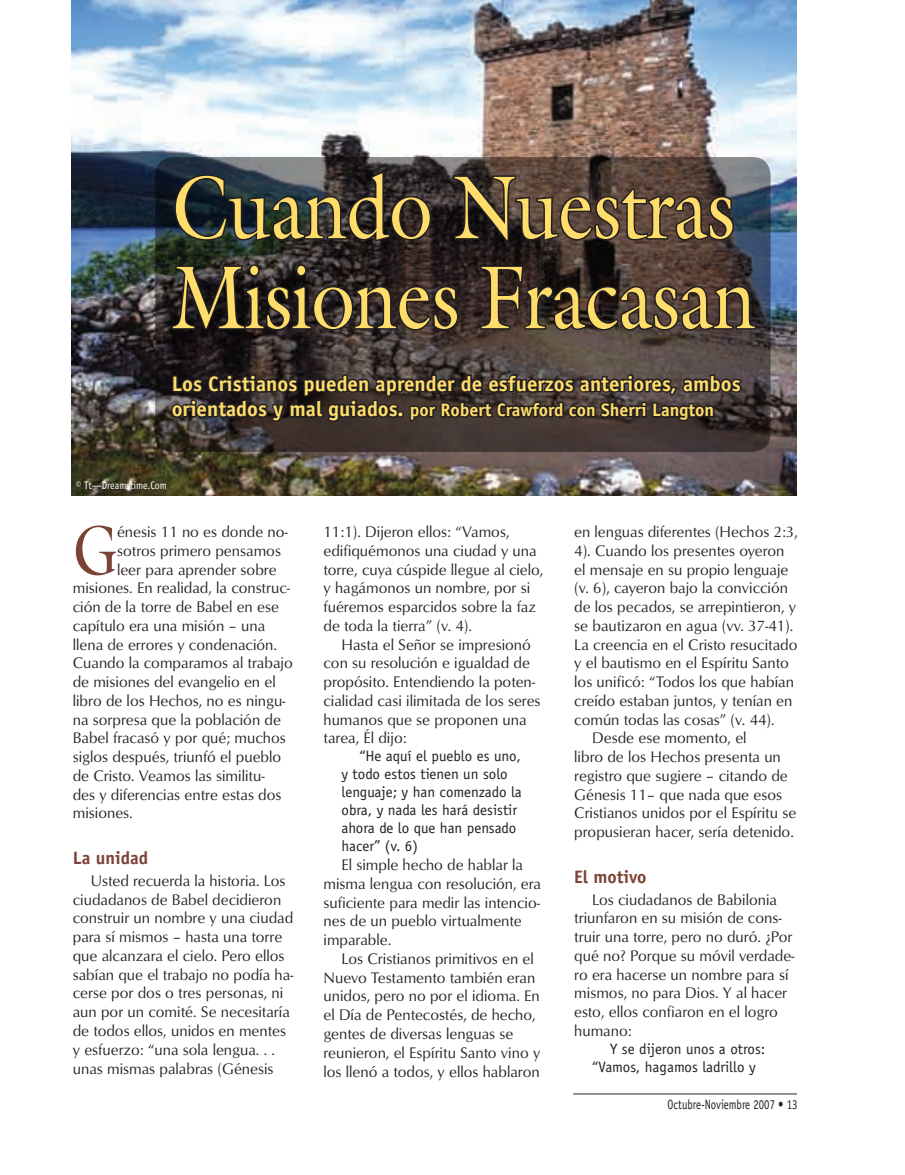
<style>
.page{position:relative;width:905px;height:1175px;background:#fff}
.page>*{position:absolute;margin:0;border:0;box-sizing:border-box;transform-origin:0 0}
.t1{font:90px/90px "Galliard";letter-spacing:-.005em;color:#ffdd6b;scale:.85 1}
.t2{font:70.95px "Galliard";color:#7a4336;scale:.8 1}
.t3{font:700 21px "Officina Sans";color:#ffdd6b}
.t4{font:700 18px "Officina Sans";color:#ffdd6b}
.t5{font:700 18px "Officina Sans";color:#7a4336}
.t6{font:15.75px/18.8px "Optimum Roman DTC";color:#231f20}
.t7{font:15px/18px "Officina Sans";color:#231f20}
.t8{font:13.5px "Officina Sans";color:#231f20;scale:.8 1}
.t9{font:10.95px "Officina Sans";color:#fff;scale:.9 1}
.s1{font-size:21px}
</style>
<div class="page">
<hr style="left:573px;top:1093px;width:223px;height:1px;background:#231f20">
<img style="left:71px;top:0;width:725px;height:495px">
<svg style="left:155px;top:157px;width:615px;height:295px;background:#403a39"></svg>
<svg style="left:173px;top:170px;width:260px;height:74px;background:#2a2d30"></svg>
<svg style="left:451px;top:173px;width:284px;height:70px;background:#423530"></svg>
<svg style="left:170px;top:263px;width:290px;height:69px;background:#2a2424"></svg>
<svg style="left:478px;top:264px;width:279px;height:68px;background:#382c29"></svg>
<svg style="left:170px;top:353px;width:573px;height:129px;background:#463d39"></svg>
<h1 class="t1" style="left:172px;top:161px;width:688px">Cuando Nuestras<br>Misiones Fracasan</h1>
<h3 class="t3" style="left:172px;top:370px;width:570px">Los Cristianos pueden aprender de esfuerzos anteriores, ambos</h3>
<p class="t4" style="left:172px;top:399px;width:544px"><span class="s1">orientados y mal guiados.</span> por Robert Crawford con Sherri Langton</p>
<p class="t9" style="left:76px;top:479px;width:103px">© Tt—Dreamstime.Com</p>
<h2 class="t2" style="left:73px;top:506px;width:57px">G</h2>
<p class="t6" style="left:117px;top:522px;width:172px">énesis 11 no es donde no-</p>
<p class="t6" style="left:117px;top:541px;width:165px">sotros primero pensamos</p>
<p class="t6" style="left:117px;top:559px;width:161px">leer para aprender sobre</p>
<p class="t6" style="left:73px;top:578px;width:219px">misiones. En realidad, la construc-</p>
<p class="t6" style="left:73px;top:597px;width:208px">ción de la torre de Babel en ese</p>
<p class="t6" style="left:73px;top:616px;width:194px">capítulo era una misión – una</p>
<p class="t6" style="left:73px;top:634px;width:206px">llena de errores y condenación.</p>
<p class="t6" style="left:73px;top:653px;width:221px">Cuando la comparamos al trabajo</p>
<p class="t6" style="left:73px;top:672px;width:204px">de misiones del evangelio en el</p>
<p class="t6" style="left:73px;top:691px;width:214px">libro de los Hechos, no es ningu-</p>
<p class="t6" style="left:73px;top:709px;width:210px">na sorpresa que la población de</p>
<p class="t6" style="left:73px;top:728px;width:214px">Babel fracasó y por qué; muchos</p>
<p class="t6" style="left:73px;top:747px;width:210px">siglos después, triunfó el pueblo</p>
<p class="t6" style="left:73px;top:766px;width:193px">de Cristo. Veamos las similitu-</p>
<p class="t6" style="left:73px;top:784px;width:210px">des y diferencias entre estas dos</p>
<p class="t6" style="left:73px;top:803px;width:62px">misiones.</p>
<p class="t5" style="left:73px;top:846px;width:77px">La unidad</p>
<p class="t6" style="left:73px;top:871px;width:222px;text-indent:18px">Usted recuerda la historia. Los ciudadanos de Babel decidieron construir un nombre y una ciudad para sí mismos – hasta una torre que alcanzara el cielo. Pero ellos sabían que el trabajo no podía ha&shy;cerse por dos o tres personas, ni aun por un comité. Se necesitaría de todos ellos, unidos en mentes y esfuerzo: “una sola lengua. . . unas mismas palabras (Génesis</p>
<p class="t6" style="left:323px;top:522px;width:221px">11:1). Dijeron ellos: “Vamos, edifiquémonos una ciudad y una torre, cuya cúspide llegue al cielo, y hagámonos un nombre, por si fuéremos esparcidos sobre la faz de toda la tierra” (v. 4).</p>
<p class="t6" style="left:323px;top:634px;width:218px;text-indent:18px">Hasta el Señor se impresionó con su resolución e igualdad de propósito. Entendiendo la poten&shy;cialidad casi ilimitada de los seres humanos que se proponen una tarea, Él dijo:</p>
<p class="t7" style="left:341px;top:747px;width:182px;text-indent:18px">“He aquí el pueblo es uno, y todo estos tienen un solo lenguaje; y han comenzado la obra, y nada les hará desistir ahora de lo que han pensado hacer” (v. 6)</p>
<p class="t6" style="left:323px;top:855px;width:219px;text-indent:18px">El simple hecho de hablar la misma lengua con resolución, era suficiente para medir las intencio&shy;nes de un pueblo virtualmente imparable.</p>
<p class="t6" style="left:323px;top:949px;width:218px;text-indent:18px">Los Cristianos primitivos en el<br>Nuevo Testamento también eran unidos, pero no por el idioma. En el Día de Pentecostés, de hecho, gentes de diversas lenguas se reunieron, el Espíritu Santo vino y los llenó a todos, y ellos hablaron</p>
<p class="t6" style="left:574px;top:522px;width:225px">en lenguas diferentes (Hechos 2:3,</p>
<p class="t6" style="left:574px;top:541px;width:212px">4). Cuando los presentes oyeron</p>
<p class="t6" style="left:574px;top:559px;width:216px">el mensaje en su propio lenguaje</p>
<p class="t6" style="left:574px;top:578px;width:215px">(v. 6), cayeron bajo la convicción</p>
<p class="t6" style="left:574px;top:597px;width:223px">de los pecados, se arrepintieron, y</p>
<p class="t6" style="left:574px;top:616px;width:221px">se bautizaron en agua (vv. 37-41).</p>
<p class="t6" style="left:574px;top:634px;width:225px">La creencia en el Cristo resucitado</p>
<p class="t6" style="left:574px;top:653px;width:216px">y el bautismo en el Espíritu Santo</p>
<p class="t6" style="left:574px;top:672px;width:221px">los unificó: “Todos los que habían</p>
<p class="t6" style="left:574px;top:691px;width:220px">creído estaban juntos, y tenían en</p>
<p class="t6" style="left:574px;top:709px;width:202px">común todas las cosas” (v. 44).</p>
<p class="t6" style="left:592px;top:728px;width:156px">Desde ese momento, el</p>
<p class="t6" style="left:574px;top:747px;width:208px">libro de los Hechos presenta un</p>
<p class="t6" style="left:574px;top:766px;width:215px">registro que sugiere – citando de</p>
<p class="t6" style="left:574px;top:784px;width:209px">Génesis 11– que nada que esos</p>
<p class="t6" style="left:574px;top:803px;width:223px">Cristianos unidos por el Espíritu se</p>
<p class="t6" style="left:574px;top:822px;width:221px">propusieran hacer, sería detenido.</p>
<p class="t5" style="left:574px;top:865px;width:74px">El motivo</p>
<p class="t6" style="left:574px;top:889px;width:222px;text-indent:18px">Los ciudadanos de Babilonia triunfaron en su misión de cons&shy;truir una torre, pero no duró. ¿Por qué no? Porque su móvil verdade&shy;ro era hacerse un nombre para sí mismos, no para Dios. Y al hacer esto, ellos confiaron en el logro humano:</p>
<p class="t7" style="left:592px;top:1040px;width:175px;text-indent:18px">Y se dijeron unos a otros: “Vamos, hagamos ladrillo y</p>
<p class="t8" style="left:667px;top:1096px;width:162px">Octubre-Noviembre 2007 • 13</p>
</div>
